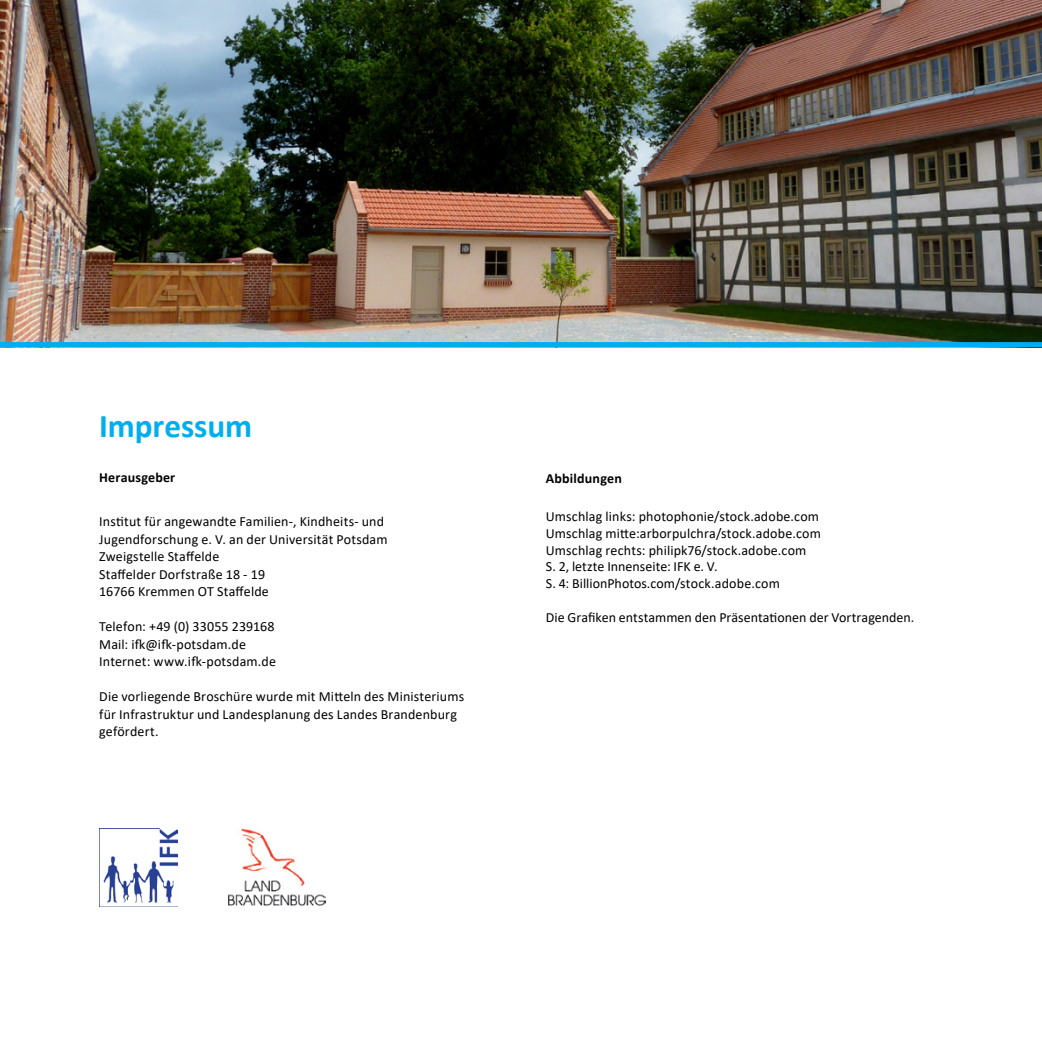
<style>
.page{position:relative;width:1042px;height:1042px;background:#fff}
.page>*{position:absolute;margin:0;border:0;box-sizing:border-box;transform-origin:0 0}
.t1{font:700 33.25px "Calibri";letter-spacing:-.005em;color:#00aeef}
.t2{font:14px/17.5px "Calibri";letter-spacing:.01em;color:#000}
.t3{font:700 14px "Calibri";letter-spacing:.015em;color:#000}
</style>
<div class="page">
<img style="left:0;top:0;width:1042px;height:342px">
<img style="left:99px;top:828px;width:78px;height:78px">
<img style="left:228px;top:828px;width:97px;height:77px">
<div style="left:0;top:342px;width:1042px;height:5px;background:#00aeef"></div>
<h1 class="t1" style="left:99px;top:402px;width:154px">Impressum</h1>
<p class="t3" style="left:99px;top:468px;width:78px">Herausgeber</p>
<p class="t2" style="left:99px;top:512px;width:290px">Institut für angewandte Familien-, Kindheits- und Jugendforschung e. V. an der Universität Potsdam Zweigstelle Staffelde<br>Staffelder Dorfstraße 18 - 19<br>16766 Kremmen OT Staffelde</p>
<p class="t2" style="left:99px;top:617px;width:178px">Telefon: +49 (0) 33055 239168<br>Mail: ifk@ifk-potsdam.de<br>Internet: www.ifk-potsdam.de</p>
<p class="t2" style="left:99px;top:687px;width:366px">Die vorliegende Broschüre wurde mit Mitteln des Ministeriums für Infrastruktur und Landesplanung des Landes Brandenburg gefördert.</p>
<p class="t3" style="left:546px;top:469px;width:78px">Abbildungen</p>
<p class="t2" style="left:546px;top:507px;width:277px;line-height:16.8px">Umschlag links: photophonie/stock.adobe.com Umschlag mitte:arborpulchra/stock.adobe.com Umschlag rechts: philipk76/stock.adobe.com<br>S. 2, letzte Innenseite: IFK e. V.<br>S. 4: BillionPhotos.com/stock.adobe.com</p>
<p class="t2" style="left:546px;top:608px;width:370px">Die Grafiken entstammen den Präsentationen der Vortragenden.</p>
</div>
